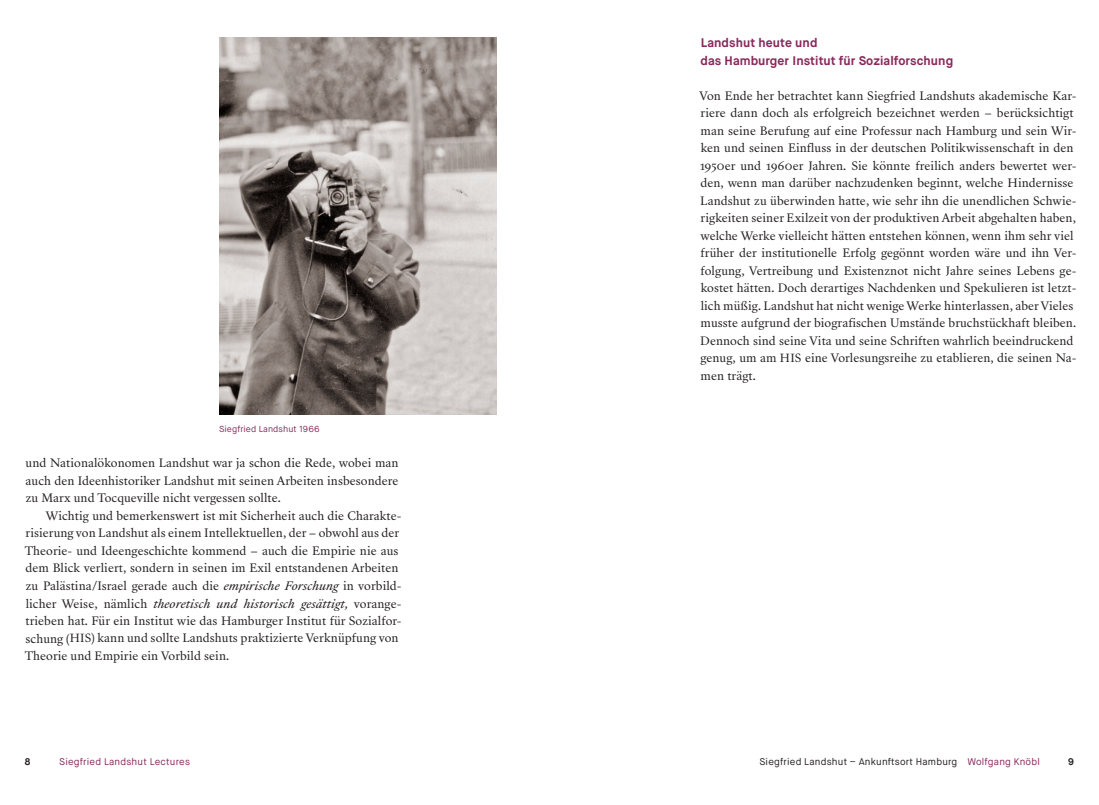
<style>
.page{position:relative;width:1099px;height:805px;background:#fff}
.page>*{position:absolute;margin:0;border:0;box-sizing:border-box;transform-origin:0 0}
.t1{font:700 12.5px/17.5px "Maison Neue";letter-spacing:.005em;color:#88295b}
.t2{font:11.25px/17.5px "Sang Bleu Republic";letter-spacing:.005em;color:#231f20}
.t3{font:9.75px "Maison Neue";letter-spacing:.02em;color:#231f20}
.t4{font:9.75px "Maison Neue";letter-spacing:.02em;color:#88295b}
.t5{font:700 9.75px "Maison Neue";color:#231f20}
.t6{font:8.75px "Maison Neue";letter-spacing:.01em;color:#88295b}
.s1{font-style:italic}
.s2{font-size:11px}
.s3{font-size:11.12px}
.s4{color:#88295b}
</style>
<div class="page">
<img style="left:219px;top:38px;width:277px;height:376px">
<p class="t6" style="left:219px;top:423px;width:102px">Siegfried Landshut 1966</p>
<p class="t2" style="left:26px;top:454px;width:374px;text-align:justify">und Nationalökonomen Landshut war ja schon die Rede, wobei man auch den Ideenhistoriker Landshut mit seinen Arbeiten insbesondere zu Marx und Tocqueville nicht vergessen sollte.</p>
<p class="t2" style="left:25px;top:507px;width:378px;text-indent:21px">Wichtig und bemerkenswert ist mit Sicherheit auch die Charakte&shy;risierung von Landshut als einem Intellektuellen, der – obwohl aus der Theorie- und Ideengeschichte kommend – auch die Empirie nie aus dem Blick verliert, sondern in seinen im Exil entstandenen Arbeiten zu Palästina/Israel gerade auch die <span class="s1">empirische Forschung</span> in vorbild&shy;licher Weise, nämlich <span class="s1">theoretisch und historisch gesättigt,</span> vorange&shy;trieben hat. Für ein Institut wie das Hamburger Institut für Sozialfor&shy;schung (<span class="s2">HIS</span>) kann und sollte Landshuts praktizierte Verknüpfung von Theorie und Empirie ein Vorbild sein.</p>
<p class="t1" style="left:700px;top:34px;width:254px">Landshut heute und<br>das Hamburger Institut für Sozialforschung</p>
<p class="t2" style="left:699px;top:87px;width:378px">Von Ende her betrachtet kann Siegfried Landshuts akademische Kar&shy;riere dann doch als erfolgreich bezeichnet werden – berücksichtigt man seine Berufung auf eine Professur nach Hamburg und sein Wir&shy;ken und seinen Einfluss in der deutschen Politikwissenschaft in den <span class="s3">1950</span>er und <span class="s3">1960</span>er Jahren. Sie könnte freilich anders bewertet wer&shy;den, wenn man darüber nachzudenken beginnt, welche Hindernisse Landshut zu überwinden hatte, wie sehr ihn die unendlichen Schwie&shy;rigkeiten seiner Exilzeit von der produktiven Arbeit abgehalten haben, welche Werke vielleicht hätten entstehen können, wenn ihm sehr viel früher der institutionelle Erfolg gegönnt worden wäre und ihn Ver&shy;folgung, Vertreibung und Existenznot nicht Jahre seines Lebens ge&shy;kostet hätten. Doch derartiges Nachdenken und Spekulieren ist letzt&shy;lich müßig. Landshut hat nicht wenige Werke hinterlassen, aber Vieles musste aufgrund der biografischen Umstände bruchstückhaft bleiben.<br>Dennoch sind seine Vita und seine Schriften wahrlich beeindruckend genug, um am <span class="s2">HIS</span> eine Vorlesungsreihe zu etablieren, die seinen Na&shy;men trägt.</p>
<p class="t5" style="left:25px;top:755px;width:7px">8</p>
<p class="t4" style="left:59px;top:755px;width:132px">Siegfried Landshut Lectures</p>
<p class="t3" style="left:759px;top:755px;width:282px">Siegfried Landshut – Ankunftsort Hamburg <span class="s4">Wolfgang Knöbl</span></p>
<p class="t5" style="left:1068px;top:755px;width:7px">9</p>
</div>
